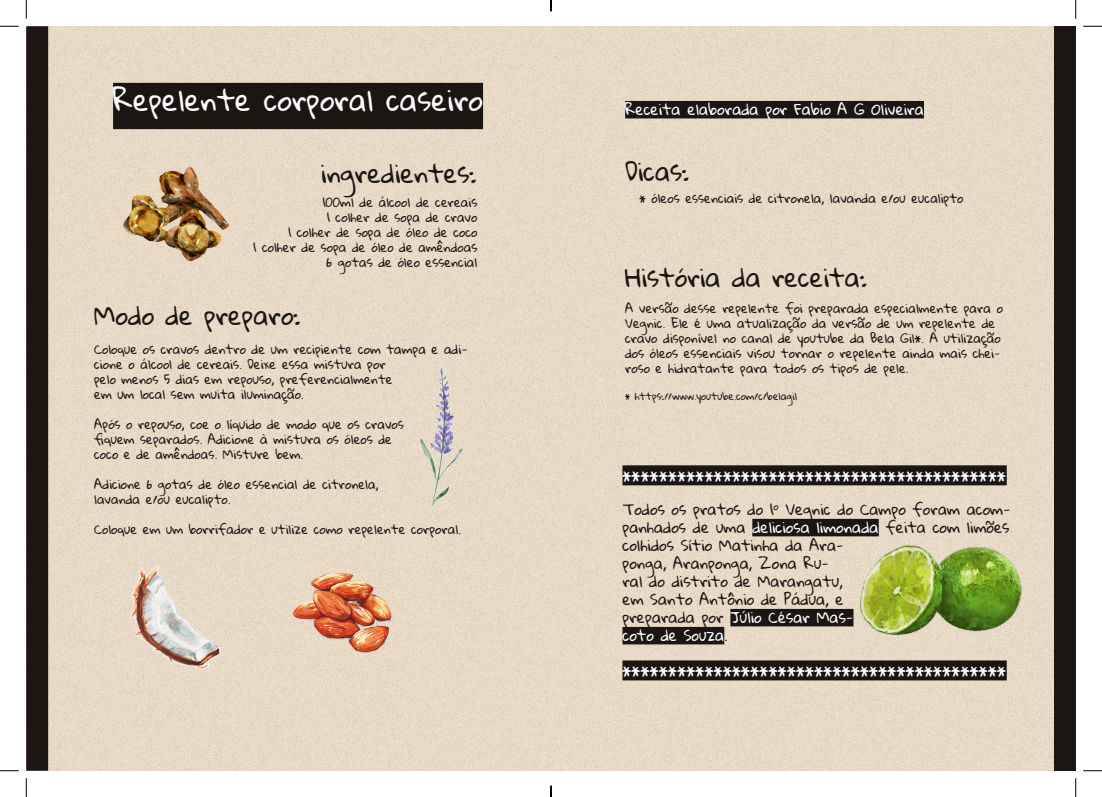
<style>
.page{position:relative;width:1102px;height:797px;background:#fff}
.page>*{position:absolute;margin:0;border:0;box-sizing:border-box;transform-origin:0 0}
.t1{font:28.75px "Gloria Hallelujah";letter-spacing:.005em;color:#fff}
.t2{font:25px "Gloria Hallelujah";color:#1b1513}
.t3{font:17.5px "Gloria Hallelujah";color:#fff}
.t4{font:15px/18px "Gloria Hallelujah";color:#1b1513}
.t5{font:15px "Gloria Hallelujah";color:#fff}
.t6{font:12.5px/15px "Gloria Hallelujah";color:#1b1513}
.t7{font:10px "Gloria Hallelujah";color:#1b1513}
.s1{color:#fff}
</style>
<div class="page">
<div style="left:26px;top:26px;width:1043px;height:744px;background:#e7dac6"></div>
<div style="left:26px;top:26px;width:22px;height:744px;background:#1b1513;border:1px solid #1b1513"></div>
<div style="left:1054px;top:26px;width:21px;height:744px;background:#1b1513"></div>
<img style="left:117px;top:164px;width:116px;height:100px">
<img style="left:127px;top:567px;width:96px;height:104px">
<img style="left:407px;top:364px;width:68px;height:145px">
<img style="left:290px;top:558px;width:109px;height:104px">
<img style="left:859px;top:546px;width:164px;height:97px">
<div style="left:113px;top:83px;width:370px;height:46px;background:#1b1513"></div>
<div style="left:625px;top:101px;width:298px;height:17px;background:#1b1513"></div>
<div style="left:622px;top:465px;width:384px;height:20px;background:#1b1513"></div>
<div style="left:752px;top:519px;width:126px;height:17px;background:#1b1513"></div>
<div style="left:730px;top:609px;width:123px;height:17px;background:#1b1513"></div>
<div style="left:622px;top:627px;width:102px;height:17px;background:#1b1513"></div>
<div style="left:622px;top:660px;width:384px;height:20px;background:#1b1513"></div>
<svg style="left:0;top:25px;width:19px;height:2px"></svg>
<svg style="left:1083px;top:25px;width:18px;height:2px"></svg>
<svg style="left:0;top:770px;width:19px;height:1px"></svg>
<svg style="left:1083px;top:770px;width:18px;height:1px"></svg>
<svg style="left:25px;top:0;width:2px;height:19px"></svg>
<svg style="left:25px;top:778px;width:2px;height:19px"></svg>
<svg style="left:1075px;top:0;width:1px;height:19px"></svg>
<svg style="left:1075px;top:778px;width:1px;height:19px"></svg>
<svg style="left:550px;top:785px;width:1px;height:12px"></svg>
<p class="t1" style="left:113px;top:84px;width:371px">Repelente corporal caseiro</p>
<p class="t2" style="left:321px;top:159px;width:157px">ingredientes:</p>
<p class="t6" style="left:323px;top:196px;width:156px">100ml de álcool de cereais</p>
<p class="t6" style="left:327px;top:211px;width:152px">1 colher de sopa de cravo</p>
<p class="t6" style="left:288px;top:226px;width:190px">1 colher de sopa de óleo de coco</p>
<p class="t6" style="left:253px;top:241px;width:225px">1 colher de sopa de óleo de amêndoas</p>
<p class="t6" style="left:326px;top:256px;width:152px">6 gotas de óleo essencial</p>
<p class="t2" style="left:94px;top:302px;width:208px">Modo de preparo:</p>
<p class="t6" style="left:94px;top:342px;width:375px">Coloque os cravos dentro de um recipiente com tampa e adi&shy;cione o álcool de cereais. Deixe essa mistura por<br>pelo menos 5 dias em repouso, preferencialmente<br>em um local sem muita iluminação.</p>
<p class="t6" style="left:94px;top:417px;width:311px">Após o repouso, coe o líquido de modo que os cravos fiquem separados. Adicione à mistura os óleos de coco e de amêndoas. Misture bem.</p>
<p class="t6" style="left:94px;top:477px;width:286px">Adicione 6 gotas de óleo essencial de citronela, lavanda e/ou eucalipto.</p>
<p class="t6" style="left:94px;top:522px;width:368px">Coloque em um borrifador e utilize como repelente corporal.</p>
<p class="t5" style="left:625px;top:101px;width:300px">Receita elaborada por Fabio A G Oliveira</p>
<p class="t2" style="left:625px;top:158px;width:65px">Dicas:</p>
<p class="t6" style="left:639px;top:191px;width:326px">* óleos essenciais de citronela, lavanda e/ou eucalipto</p>
<p class="t2" style="left:625px;top:264px;width:243px">História da receita:</p>
<p class="t6" style="left:625px;top:301px;width:379px">A versão desse repelente foi preparada especialmente para o Vegnic. Ele é uma atualização da versão de um repelente de cravo disponível no canal de youtube da Bela Gil*. A utilização dos óleos essenciais visou tornar o repelente ainda mais chei&shy;roso e hidratante para todos os tipos de pele.</p>
<p class="t7" style="left:625px;top:391px;width:173px">* https://www.youtube.com/c/belagil</p>
<p class="t3" style="left:622px;top:465px;width:385px">******************************************</p>
<p class="t4" style="left:622px;top:500px;width:390px">Todos os pratos do 1º Vegnic do Campo foram acom&shy;panhados de uma <span class="s1">deliciosa limonada</span> feita com limões colhidos Sítio Matinha da Ara-<br>ponga, Aranponga, Zona Ru-<br>ral do distrito de Marangatu,<br>em Santo Antônio de Pádua, e<br>preparada por <span class="s1">Júlio César Mas-<br>coto de Souza</span>.</p>
<p class="t3" style="left:622px;top:660px;width:385px">******************************************</p>
</div>
